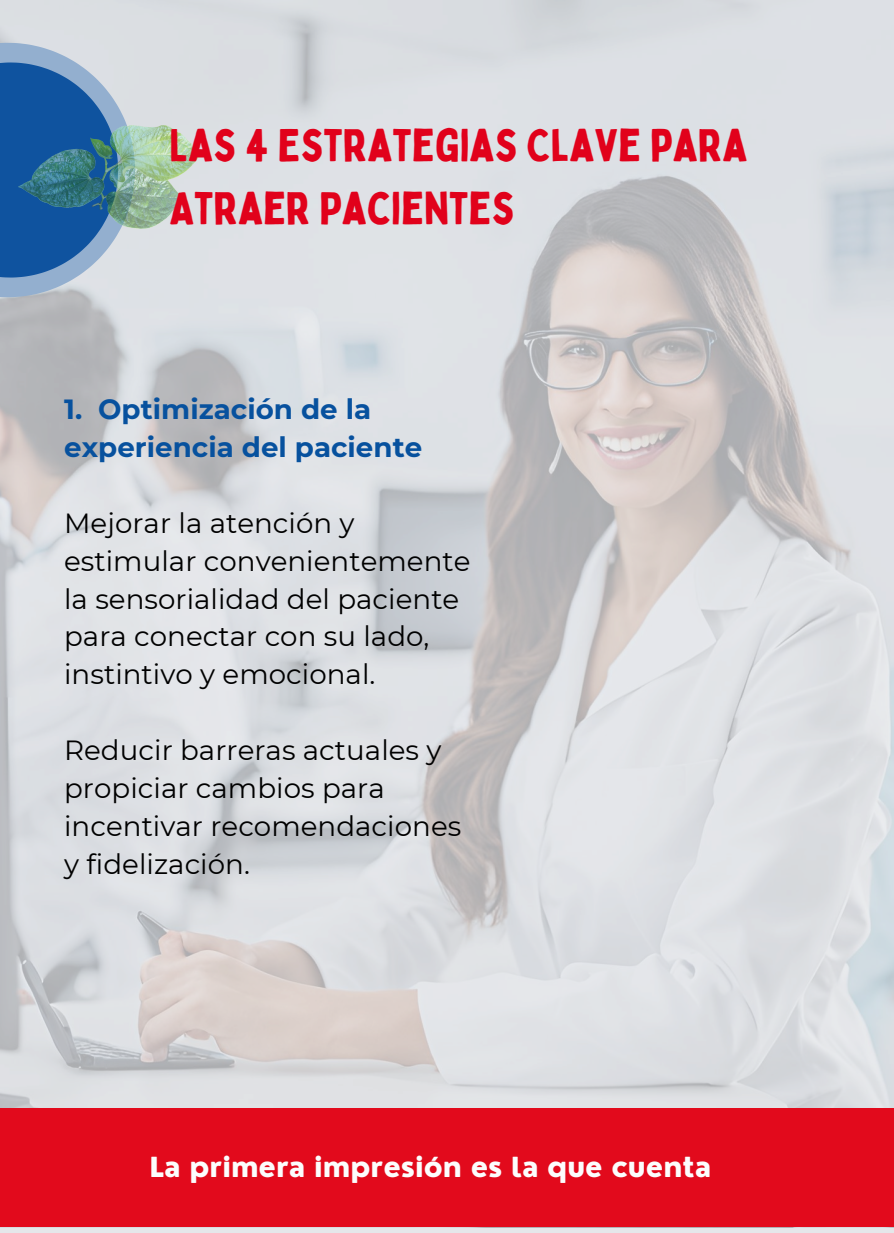
<style>
.page{position:relative;width:894px;height:1233px;background:#fff}
.page>*{position:absolute;margin:0;border:0;box-sizing:border-box;transform-origin:0 0}
.t1{font:45px/63px "Bobby Jones";color:#e1011b}
.t2{font:27.75px/37.8px "Montserrat";color:#000}
.t3{font:700 27.75px/37.8px "Montserrat";color:#07519e}
.t4{font:800 27px "Nourd";color:#fcfdfd}
</style>
<div class="page">
<img style="left:0;top:0;width:893px;height:1109px">
<div style="left:0;top:1109px;width:893px;height:118px;background:#e20a1c"></div>
<svg style="left:0;top:43px;width:135px;height:254px;background:#6890bd"></svg>
<img style="left:18px;top:125px;width:189px;height:104px">
<p class="t1" style="left:169px;top:113px;width:579px">LAS 4 ESTRATEGIAS CLAVE PARA<br>ATRAER PACIENTES</p>
<h1 class="t3" style="left:64px;top:390px;width:359px">1. Optimización de la experiencia del paciente</h1>
<p class="t2" style="left:64px;top:504px;width:408px">Mejorar la atención y estimular convenientemente la sensorialidad del paciente para conectar con su lado, instintivo y emocional.</p>
<h2 class="t2" style="left:64px;top:731px;width:398px">Reducir barreras actuales y propiciar cambios para incentivar recomendaciones y fidelización.</h2>
<p class="t4" style="left:150px;top:1150px;width:563px">La primera impresión es la que cuenta</p>
</div>
